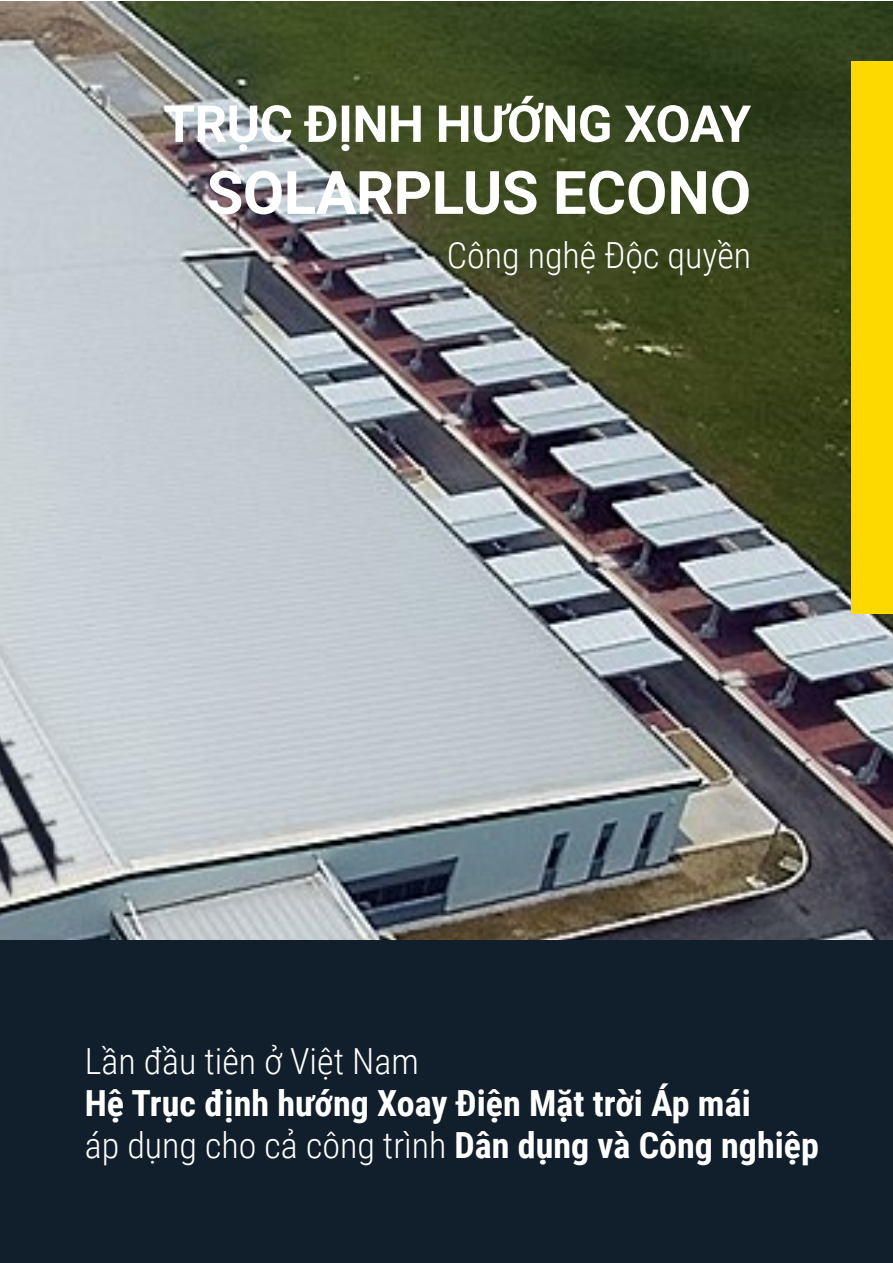
<style>
.page{position:relative;width:893px;height:1263px;background:#fff}
.page>*{position:absolute;margin:0;border:0;box-sizing:border-box;transform-origin:0 0}
.t1{font:700 60px "Roboto";letter-spacing:-.01em;color:#fff}
.t2{font:700 51px "Roboto";letter-spacing:-.01em;color:#fff}
.t3{font:700 36px/42px "Roboto Condensed";color:#fff}
.t4{font:300 36px "Roboto Condensed";color:#fff}
.s1{font-weight:300}
</style>
<div class="page">
<img style="left:0;top:2px;width:893px;height:939px">
<div style="left:0;top:941px;width:893px;height:322px;background:#101f2b"></div>
<div style="left:851px;top:62px;width:42px;height:552px;background:#fed900"></div>
<h2 class="t2" style="left:163px;top:88px;width:589px">TRỤC ĐỊNH HƯỚNG XOAY</h2>
<h1 class="t1" style="left:207px;top:150px;width:546px">SOLARPLUS ECONO</h1>
<p class="t4" style="left:447px;top:230px;width:306px">Công nghệ Độc quyền</p>
<p class="t4" style="left:85px;top:1036px;width:335px">Lần đầu tiên ở Việt Nam</p>
<p class="t3" style="left:85px;top:1081px;width:736px">Hệ Trục định hướng Xoay Điện Mặt trời Áp mái<br><span class="s1">áp dụng cho cả công trình</span> Dân dụng và Công nghiệp</p>
</div>
